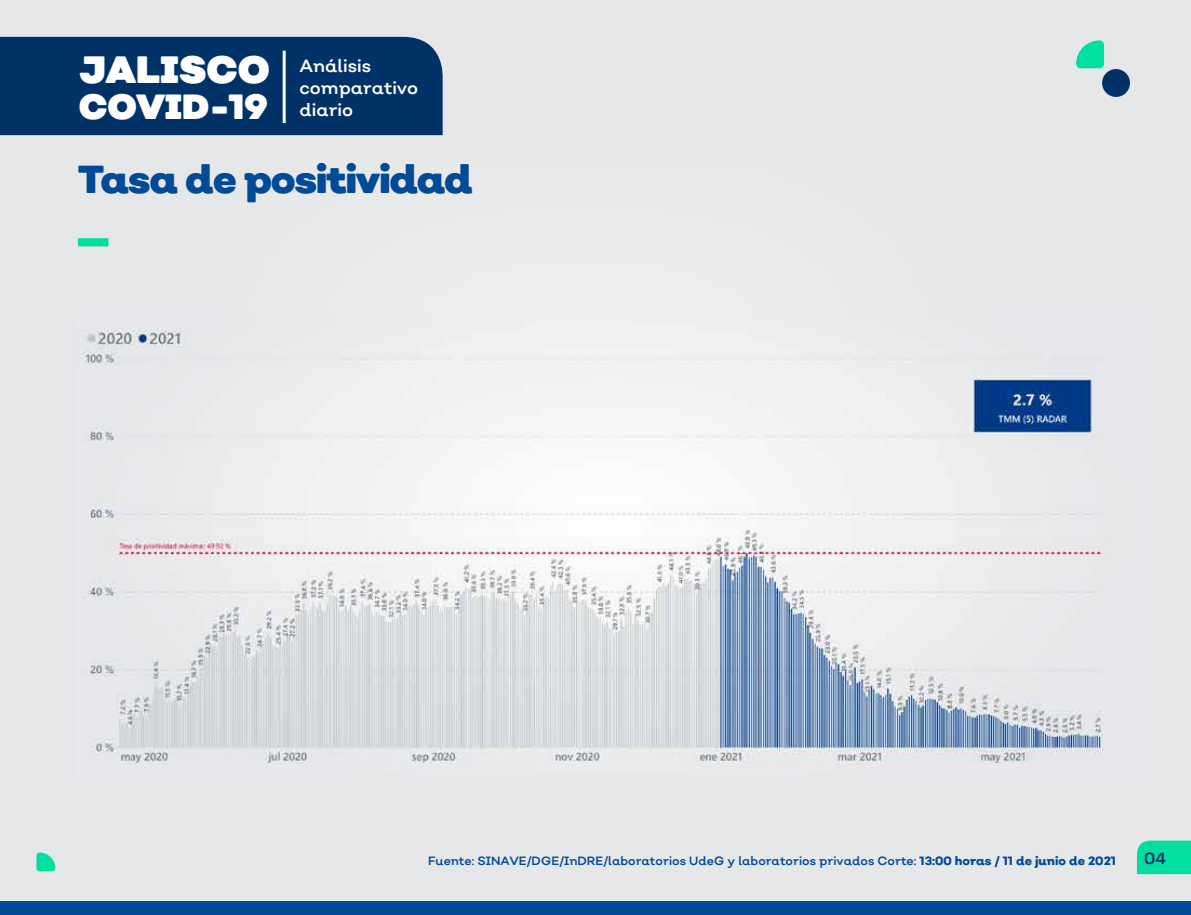
<style>
.page{position:relative;width:1191px;height:915px;background:#fff}
.page>*{position:absolute;margin:0;border:0;box-sizing:border-box;transform-origin:0 0}
.t1{font:900 50.7px "Nutmeg";color:#00df9f}
.t2{font:900 39px "Nutmeg";letter-spacing:-.03em;color:#004a98}
.t3{font:900 38.1px "Nutmeg";color:#fff}
.t4{font:900 34.95px "Nutmeg";color:#fff}
.t5{font:17.7px/22.4px "Nutmeg";color:#fff}
.t6{font:16.35px "Nutmeg";color:#003268}
.t7{font:12px "Nutmeg";color:#004a98}
.s1{font-weight:800}
</style>
<div class="page">
<div style="left:0;top:0;width:1191px;height:914px;background:#e5e7e9"></div>
<img style="left:82px;top:322px;width:1021px;height:441px">
<div style="left:0;top:37px;width:443px;height:98px;background:#003268"></div>
<div style="left:0;top:901px;width:1191px;height:13px;background:#004a98"></div>
<div style="left:1137px;top:840px;width:54px;height:33px;background:#00df9f"></div>
<svg style="left:1076px;top:40px;width:28px;height:28px"></svg>
<div style="left:36px;top:852px;width:19px;height:19px;background:#00df9f;border-radius:3px"></div>
<div style="left:1102px;top:69px;width:28px;height:28px;background:#003268;border-radius:50%"></div>
<hr style="left:283px;top:51px;width:3px;height:72px;background:#fff">
<h3 class="t3" style="left:79px;top:44px;width:192px">JALISCO</h3>
<h3 class="t4" style="left:79px;top:84px;width:191px">COVID-19</h3>
<h3 class="t5" style="left:299px;top:54px;width:120px">Análisis comparativo diario</h3>
<h2 class="t2" style="left:78px;top:154px;width:396px">Tasa de positividad</h2>
<h1 class="t1" style="left:78px;top:182px;width:32px">_</h1>
<p class="t7" style="left:428px;top:852px;width:689px">Fuente: SINAVE/DGE/InDRE/laboratorios UdeG y laboratorios privados Corte: <span class="s1">13:00 horas / 11 de junio de 2021</span></p>
<h3 class="t6" style="left:1144px;top:847px;width:24px">04</h3>
</div>
